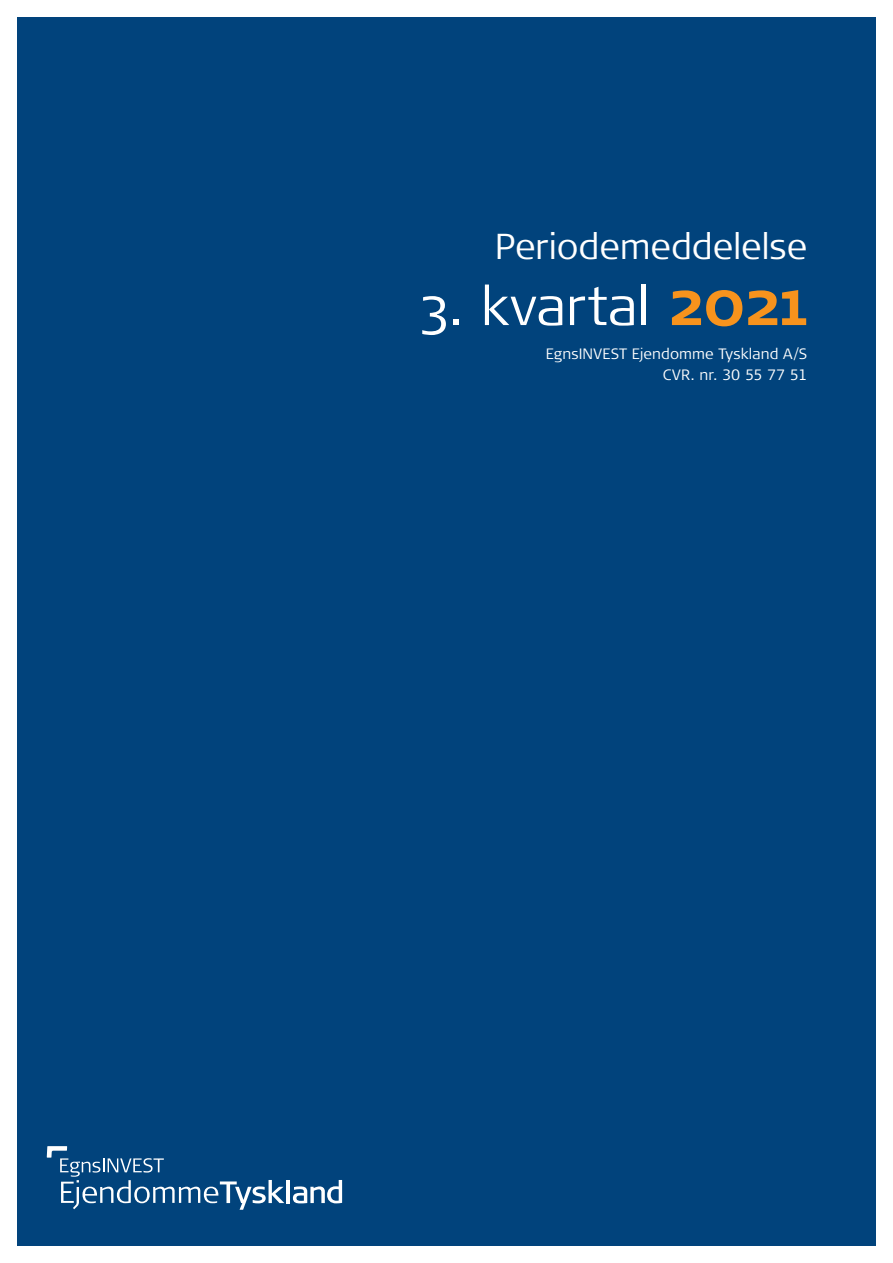
<style>
.page{position:relative;width:893px;height:1263px;background:#fff}
.page>*{position:absolute;margin:0;border:0;box-sizing:border-box;transform-origin:0 0}
.Afsnit_niveau_4{font:300 54px "Signa Normal";color:#fff}
.Afsnit_niveau_4-2{font:300 36px "Signa Normal";letter-spacing:-.005em;color:#fff}
.t1{font:300 15px "Signa Normal";letter-spacing:.01em;color:#fff}
.t2{font:300 15px "Signa Column";letter-spacing:-.03em;color:#fff}
.s1{font-weight:700;font-size:64.5px;color:#f7931d}
.s2{font-family:"Signa Normal"}
</style>
<div class="page">
<div style="left:17px;top:17px;width:859px;height:1229px;background:#01437c"></div>
<hr style="left:287px;top:1180px;width:3px;height:23px;background:#fff">
<svg style="left:293px;top:1180px;width:49px;height:23px"></svg>
<svg style="left:47px;top:1146px;width:237px;height:64px"></svg>
<p class="Afsnit_niveau_4-2" style="left:495px;top:226px;width:314px">Periodemeddelelse</p>
<p class="Afsnit_niveau_4" style="left:419px;top:276px;width:390px">3. kvartal <span class="s1">2021</span></p>
<p class="t1" style="left:546px;top:345px;width:263px">EgnsINVEST Ejendomme Tyskland A/S</p>
<p class="t2" style="left:663px;top:366px;width:146px"><span class="s2">CVR. nr.</span> 30 55 77 51</p>
</div>
